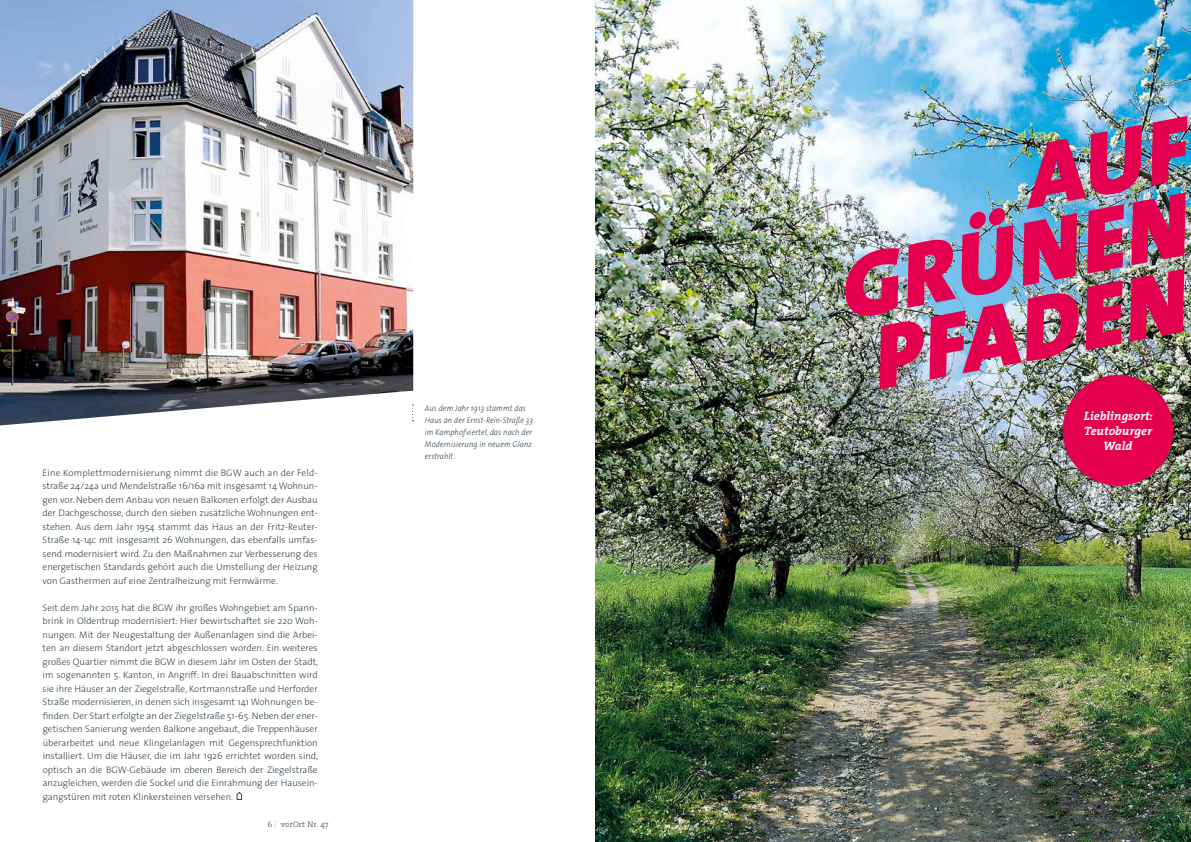
<style>
.page{position:relative;width:1191px;height:842px;background:#fff}
.page>*{position:absolute;margin:0;border:0;box-sizing:border-box;transform-origin:0 0}
.t1{font:italic 900 91px/74.5px "The Sans";color:#e5004f}
.t2{font:italic 700 12.2px/15.4px "The Serif";color:#fff;text-align:center}
.t3{font:300 9.5px/13.5px "The Sans";color:#36454e;text-align:justify}
.t4{font:italic 300 8.5px/12px "The Sans";letter-spacing:.015em;color:#36454e;scale:.9 1}
.t5{font:300 8px "The Serif";letter-spacing:.03em;color:#36454e}
.s1{font-family:"The Sans Light Expert";font-weight:400}
</style>
<div class="page">
<img style="left:0;top:0;width:413px;height:425px">
<svg style="left:412px;top:404px;width:1px;height:17px"></svg>
<svg style="left:236px;top:792px;width:6px;height:8px"></svg>
<img style="left:595px;top:0;width:596px;height:842px">
<div style="left:1062px;top:375px;width:111px;height:111px;background:#e5004f;border-radius:50%"></div>
<p class="t3" style="left:43px;top:465px;width:277px">Eine Komplettmodernisierung nimmt die BGW auch an der Feld&shy;straße 24/24a und Mendelstraße 16/16a mit insgesamt 14 Wohnun&shy;gen vor. Neben dem Anbau von neuen Balkonen erfolgt der Ausbau der Dachgeschosse, durch den sieben zusätzliche Wohnungen ent&shy;stehen. Aus dem Jahr 1954 stammt das Haus an der Fritz-Reuter-Straße 14-14c mit insgesamt 26 Wohnungen, das ebenfalls umfas&shy;send modernisiert wird. Zu den Maßnahmen zur Verbesserung des energetischen Standards gehört auch die Umstellung der Heizung von Gasthermen auf eine Zentralheizung mit Fernwärme.</p>
<p class="t3" style="left:43px;top:600px;width:277px;text-align:left">Seit dem Jahr 2015 hat die BGW ihr großes Wohngebiet am Spann&shy;brink in Oldentrup modernisiert: Hier bewirtschaftet sie 220 Woh&shy;nungen. Mit der Neugestaltung der Außenanlagen sind die Arbei&shy;ten an diesem Standort jetzt abgeschlossen worden. Ein weiteres großes Quartier nimmt die BGW in diesem Jahr im Osten der Stadt, im sogenannten 5. Kanton, in Angriff: In drei Bauabschnitten wird sie ihre Häuser an der Ziegelstraße, Kortmannstraße und Herforder Straße modernisieren, in denen sich insgesamt 141 Wohnungen be&shy;finden. Der Start erfolgte an der Ziegelstraße 51-65. Neben der ener&shy;getischen Sanierung werden Balkone angebaut, die Treppenhäuser überarbeitet und neue Klingelanlagen mit Gegensprechfunktion installiert. Um die Häuser, die im Jahr 1926 errichtet worden sind, optisch an die BGW-Gebäude im oberen Bereich der Ziegelstraße anzugleichen, werden die Sockel und die Einrahmung der Hausein&shy;gangstüren mit roten Klinkersteinen versehen.</p>
<p class="t5" style="left:268px;top:817px;width:62px"><span class="s1">6 Ä</span> vorOrt Nr. 47</p>
<p class="t4" style="left:425px;top:401px;width:122px">Aus dem Jahr 1913 stammt das<br>Haus an der Ernst-Rein-Straße 33 im Kamphofviertel, das nach der<br>Modernisierung in neuem Glanz erstrahlt.</p>
<h1 class="t1" style="left:815px;top:179px;width:368px;text-indent:203px;rotate:-11deg">AUF<br>GRÜNEN<br>PFADEN</h1>
<p class="t2" style="left:1083px;top:407px;width:71px">Lieblingsort:<br>Teutoburger<br>Wald</p>
</div>
